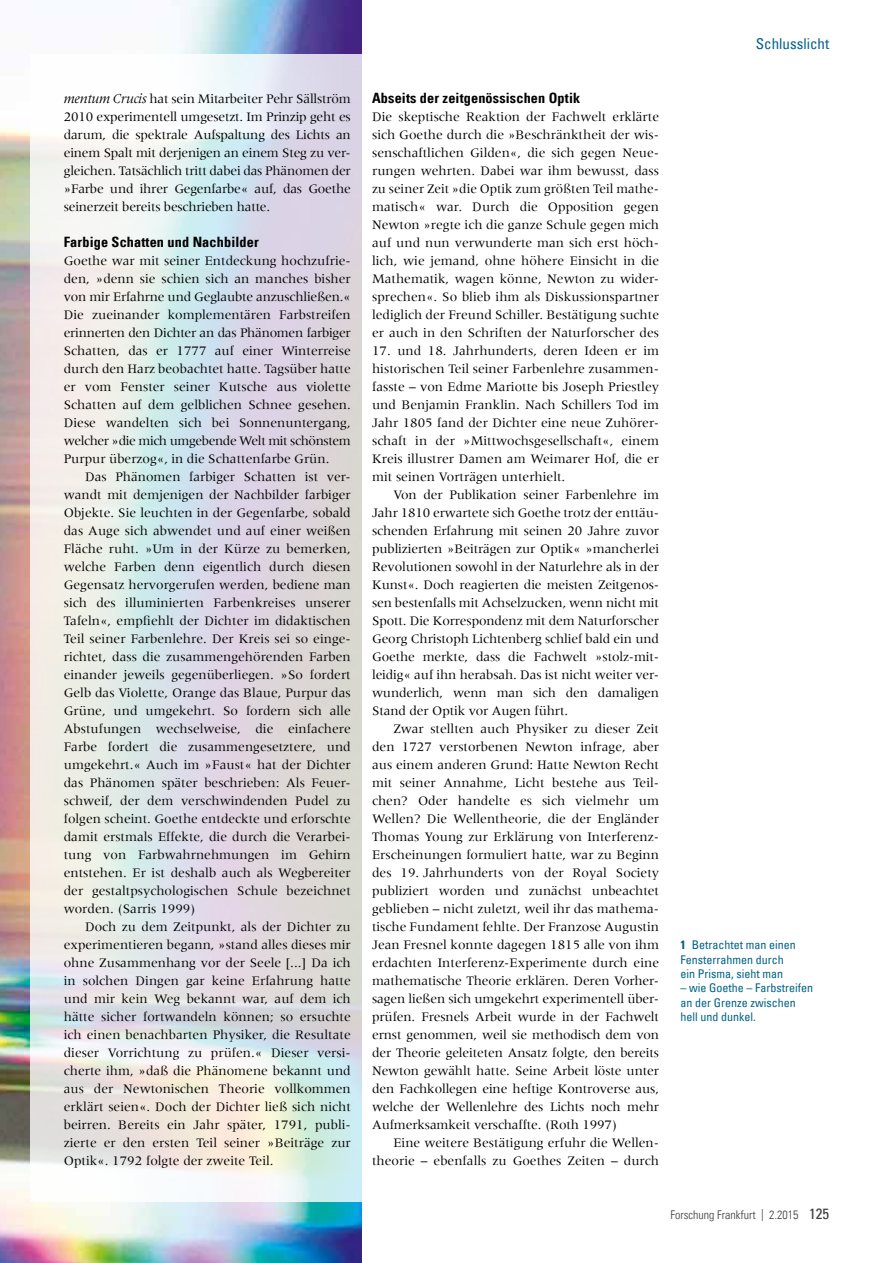
<style>
.page{position:relative;width:893px;height:1263px;background:#fff}
.page>*{position:absolute;margin:0;border:0;box-sizing:border-box;transform-origin:0 0}
.t1{font:condensed 15px "Univers Com 57";color:#006189}
.t2{font:14.25px "Univers Com 67 Bold Cond";letter-spacing:.01em;color:#000}
.t3{font:13.5px/18px "Meridien";color:#000;text-align:justify}
.t4{font:condensed 12px/14.4px "Univers Com 57";color:#006189}
.t5{font:12px "Univers Com 47 Light Cond";color:#3b3b3a}
.s1{font-family:"Meridien Com";font-style:italic;font-size:14.25px}
.s2{font-family:"Univers Com 67 Bold Cond";font-stretch:normal}
.s3{font-family:"Univers Com 57";font-stretch:condensed;font-size:15px}
</style>
<div class="page">
<img style="left:0;top:0;width:361px;height:1263px">
<svg style="left:30px;top:54px;width:331px;height:1148px;background:#e3e4e6"></svg>
<p class="t3" style="left:64px;top:90px;width:289px"><span class="s1">mentum Crucis</span> hat sein Mitarbeiter Pehr Sällström 2010 experimentell umgesetzt. Im Prinzip geht es darum, die spektrale Aufspaltung des Lichts an einem Spalt mit derjenigen an einem Steg zu ver&shy;gleichen. Tatsächlich tritt dabei das Phänomen der »Farbe und ihrer Gegenfarbe« auf, das Goethe seinerzeit bereits beschrieben hatte.</p>
<p class="t2" style="left:64px;top:233px;width:197px">Farbige Schatten und Nachbilder</p>
<p class="t3" style="left:64px;top:252px;width:289px">Goethe war mit seiner Entdeckung hochzufrie&shy;den, »denn sie schien sich an manches bisher von mir Erfahrne und Geglaubte anzuschließen.« Die zueinander komplementären Farbstreifen erinnerten den Dichter an das Phänomen farbiger Schatten, das er 1777 auf einer Winterreise durch den Harz beobachtet hatte. Tagsüber hatte er vom Fenster seiner Kutsche aus violette Schatten auf dem gelblichen Schnee gesehen.<br>Diese wandelten sich bei Sonnenuntergang, welcher »die mich umgebende Welt mit schönstem Purpur überzog«, in die Schattenfarbe Grün.</p>
<p class="t3" style="left:64px;top:468px;width:289px;text-indent:21px">Das Phänomen farbiger Schatten ist ver&shy;wandt mit demjenigen der Nachbilder farbiger Objekte. Sie leuchten in der Gegenfarbe, sobald das Auge sich abwendet und auf einer weißen Fläche ruht. »Um in der Kürze zu bemerken, welche Farben denn eigentlich durch diesen Gegensatz hervorgerufen werden, bediene man sich des illuminierten Farbenkreises unserer Tafeln«, empfiehlt der Dichter im didaktischen Teil seiner Farbenlehre. Der Kreis sei so einge&shy;richtet, dass die zusammengehörenden Farben einander jeweils gegenüberliegen. »So fordert Gelb das Violette, Orange das Blaue, Purpur das Grüne, und umgekehrt. So fordern sich alle Abstufungen wechselweise, die einfachere Farbe fordert die zusammengesetztere, und umgekehrt.« Auch im »Faust« hat der Dichter das Phänomen später beschrieben: Als Feuer&shy;schweif, der dem verschwindenden Pudel zu folgen scheint. Goethe entdeckte und erforschte damit erstmals Effekte, die durch die Verarbei&shy;tung von Farbwahrnehmungen im Gehirn entstehen. Er ist deshalb auch als Wegbereiter der gestaltpsychologischen Schule bezeichnet worden. (Sarris 1999)</p>
<p class="t3" style="left:64px;top:917px;width:289px;text-indent:21px">Doch zu dem Zeitpunkt, als der Dichter zu experimentieren begann, »stand alles dieses mir ohne Zusammenhang vor der Seele [...] Da ich in solchen Dingen gar keine Erfahrung hatte und mir kein Weg bekannt war, auf dem ich hätte sicher fortwandeln können; so ersuchte ich einen benachbarten Physiker, die Resultate dieser Vorrichtung zu prüfen.« Dieser versi&shy;cherte ihm, »daß die Phänomene bekannt und aus der Newtonischen Theorie vollkommen erklärt seien«. Doch der Dichter ließ sich nicht beirren. Bereits ein Jahr später, 1791, publi&shy;zierte er den ersten Teil seiner »Beiträge zur Optik«. 1792 folgte der zweite Teil.</p>
<p class="t2" style="left:372px;top:89px;width:210px">Abseits der zeitgenössischen Optik</p>
<p class="t3" style="left:372px;top:108px;width:289px;text-align:left">Die skeptische Reaktion der Fachwelt erklärte sich Goethe durch die »Beschränktheit der wis&shy;senschaftlichen Gilden«, die sich gegen Neue&shy;rungen wehrten. Dabei war ihm bewusst, dass zu seiner Zeit »die Optik zum größten Teil mathe&shy;matisch« war. Durch die Opposition gegen Newton »regte ich die ganze Schule gegen mich auf und nun verwunderte man sich erst höch&shy;lich, wie jemand, ohne höhere Einsicht in die Mathematik, wagen könne, Newton zu wider&shy;sprechen«. So blieb ihm als Diskussionspartner lediglich der Freund Schiller. Bestätigung suchte er auch in den Schriften der Naturforscher des</p>
<p class="t3" style="left:372px;top:342px;width:289px">17. und 18. Jahrhunderts, deren Ideen er im historischen Teil seiner Farbenlehre zusammen&shy;fasste – von Edme Mariotte bis Joseph Priestley und Benjamin Franklin. Nach Schillers Tod im Jahr 1805 fand der Dichter eine neue Zuhörer&shy;schaft in der »Mittwochsgesellschaft«, einem Kreis illustrer Damen am Weimarer Hof, die er mit seinen Vorträgen unterhielt.</p>
<p class="t3" style="left:372px;top:486px;width:289px;text-indent:21px">Von der Publikation seiner Farbenlehre im Jahr 1810 erwartete sich Goethe trotz der enttäu&shy;schenden Erfahrung mit seinen 20 Jahre zuvor publizierten »Beiträgen zur Optik« »mancherlei Revolutionen sowohl in der Naturlehre als in der Kunst«. Doch reagierten die meisten Zeitgenos&shy;sen bestenfalls mit Achselzucken, wenn nicht mit Spott. Die Korrespondenz mit dem Naturforscher Georg Christoph Lichtenberg schlief bald ein und Goethe merkte, dass die Fachwelt »stolz- mit&shy;leidig« auf ihn herabsah. Das ist nicht weiter ver&shy;wunderlich, wenn man sich den damaligen Stand der Optik vor Augen führt.</p>
<p class="t3" style="left:372px;top:720px;width:289px;text-align:left;text-indent:21px">Zwar stellten auch Physiker zu dieser Zeit den 1727 verstorbenen Newton infrage, aber aus einem anderen Grund: Hatte Newton Recht mit seiner Annahme, Licht bestehe aus Teil&shy;chen? Oder handelte es sich vielmehr um Wellen? Die Wellentheorie, die der Engländer Thomas Young zur Erklärung von Interferenz-Erscheinungen formuliert hatte, war zu Beginn des 19. Jahrhunderts von der Royal Society publiziert worden und zunächst unbeachtet geblieben – nicht zuletzt, weil ihr das mathema&shy;tische Fundament fehlte. Der Franzose Augustin Jean Fresnel konnte dagegen 1815 alle von ihm erdachten Interferenz- Experimente durch eine mathematische Theorie erklären. Deren Vorher&shy;sagen ließen sich umgekehrt experimentell über&shy;prüfen. Fresnels Arbeit wurde in der Fachwelt ernst genommen, weil sie methodisch dem von der Theorie geleiteten Ansatz folgte, den bereits Newton gewählt hatte. Seine Arbeit löste unter den Fachkollegen eine heftige Kontroverse aus, welche der Wellenlehre des Lichts noch mehr Aufmerksamkeit verschaffte. (Roth 1997)</p>
<p class="t3" style="left:372px;top:1133px;width:289px;text-align:right">Eine weitere Bestätigung erfuhr die Wellen&shy;theorie – ebenfalls zu Goethes Zeiten – durch</p>
<p class="t1" style="left:756px;top:34px;width:75px">Schlusslicht</p>
<p class="t4" style="left:680px;top:937px;width:117px"><span class="s2">1</span> Betrachtet man einen<br>Fensterrahmen durch ein Prisma, sieht man</p>
<p class="t4" style="left:680px;top:981px;width:134px">– wie Goethe – Farbstreifen an der Grenze zwischen hell und dunkel.</p>
<p class="t5" style="left:671px;top:1208px;width:160px">Forschung Frankfurt | 2.2015 <span class="s3">125</span></p>
</div>
